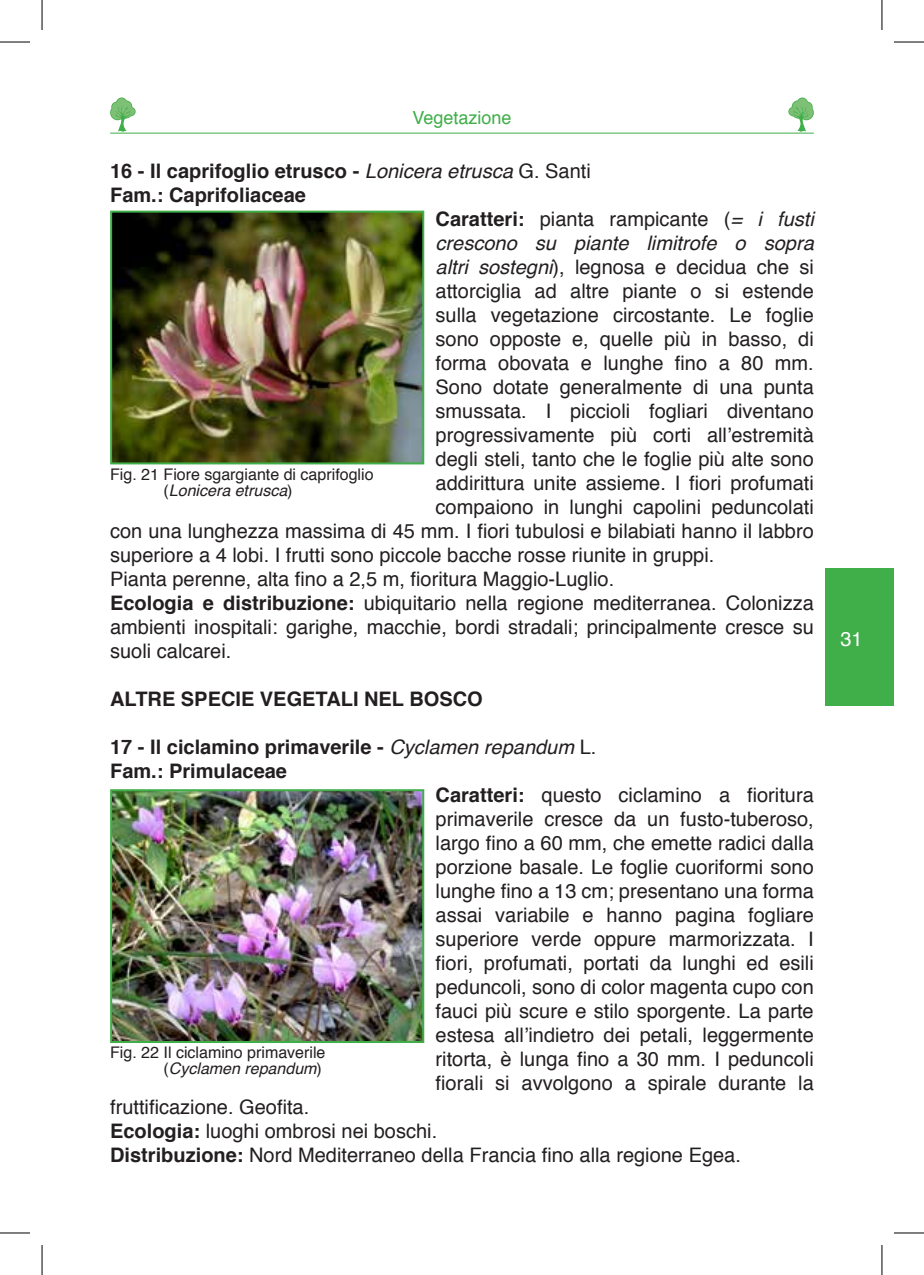
<style>
.page{position:relative;width:924px;height:1275px;background:#fff}
.page>*{position:absolute;margin:0;border:0;box-sizing:border-box;transform-origin:0 0}
.t1{font:20px "Helvetica";color:#231f20}
.t2{font:700 20px "Helvetica";color:#231f20}
.t3{font:italic 20px "Helvetica";color:#231f20}
.t4{font:20px "Helvetica";color:#fff}
.t5{font:18px "Helvetica";color:#40ae49}
.t6{font:16px/16px "Helvetica";color:#231f20}
.s1{font-weight:400;font-style:italic}
.s2{font-weight:400}
.s3{font-weight:700}
.s4{font-style:italic}
</style>
<div class="page">
<img style="left:113px;top:214px;width:308px;height:247px">
<div style="left:110px;top:211px;width:314px;height:253px;border:2px solid #40ae49"></div>
<img style="left:113px;top:792px;width:308px;height:248px">
<div style="left:110px;top:789px;width:314px;height:254px;border:2px solid #40ae49"></div>
<hr style="left:110px;top:133px;width:703px;height:1px;background:#40ae49">
<div style="left:825px;top:569px;width:67px;height:137px;background:#40ae49"></div>
<svg style="left:110px;top:97px;width:25px;height:35px"></svg>
<svg style="left:788px;top:97px;width:25px;height:35px"></svg>
<hr style="left:0;top:42px;width:30px;height:1px;background:#000">
<hr style="left:893px;top:42px;width:30px;height:1px;background:#000">
<hr style="left:0;top:1232px;width:30px;height:1px;background:#000">
<hr style="left:893px;top:1232px;width:30px;height:1px;background:#000">
<hr style="left:42px;top:0;width:1px;height:30px;background:#000">
<hr style="left:42px;top:1245px;width:1px;height:30px;background:#000">
<hr style="left:881px;top:0;width:1px;height:30px;background:#000">
<hr style="left:881px;top:1245px;width:1px;height:30px;background:#000">
<p class="t5" style="left:412px;top:103px;width:101px">Vegetazione</p>
<p class="t2" style="left:110px;top:155px;width:482px">16 - Il caprifoglio etrusco - <span class="s1">Lonicera etrusca</span> <span class="s2">G. Santi</span></p>
<p class="t2" style="left:110px;top:179px;width:197px">Fam.: Caprifoliaceae</p>
<p class="t1" style="left:435px;top:204px;width:379px"><span class="s3">Caratteri:</span> pianta rampicante (<span class="s4">= i fusti</span></p>
<p class="t3" style="left:435px;top:227px;width:379px">crescono su piante limitrofe o sopra</p>
<p class="t1" style="left:435px;top:252px;width:379px"><span class="s4">altri sostegni</span>), legnosa e decidua che si</p>
<p class="t1" style="left:435px;top:276px;width:379px">attorciglia ad altre piante o si estende</p>
<p class="t1" style="left:435px;top:300px;width:379px">sulla vegetazione circostante. Le foglie</p>
<p class="t1" style="left:435px;top:324px;width:379px">sono opposte e, quelle più in basso, di</p>
<p class="t1" style="left:435px;top:348px;width:379px">forma obovata e lunghe fino a 80 mm.</p>
<p class="t1" style="left:435px;top:372px;width:379px">Sono dotate generalmente di una punta</p>
<p class="t1" style="left:435px;top:396px;width:379px">smussata. I piccioli fogliari diventano</p>
<p class="t1" style="left:435px;top:420px;width:379px">progressivamente più corti all’estremità</p>
<p class="t1" style="left:435px;top:444px;width:379px">degli steli, tanto che le foglie più alte sono</p>
<p class="t1" style="left:435px;top:468px;width:379px">addirittura unite assieme. I fiori profumati</p>
<p class="t1" style="left:435px;top:492px;width:379px">compaiono in lunghi capolini peduncolati</p>
<p class="t1" style="left:110px;top:516px;width:704px">con una lunghezza massima di 45 mm. I fiori tubulosi e bilabiati hanno il labbro</p>
<p class="t1" style="left:110px;top:540px;width:605px">superiore a 4 lobi. I frutti sono piccole bacche rosse riunite in gruppi.</p>
<p class="t1" style="left:110px;top:564px;width:505px">Pianta perenne, alta fino a 2,5 m, fioritura Maggio-Luglio.</p>
<p class="t1" style="left:110px;top:588px;width:704px"><span class="s3">Ecologia e distribuzione:</span> ubiquitario nella regione mediterranea. Colonizza</p>
<p class="t1" style="left:110px;top:612px;width:704px">ambienti inospitali: garighe, macchie, bordi stradali; principalmente cresce su</p>
<p class="t1" style="left:110px;top:636px;width:123px">suoli calcarei.</p>
<p class="t2" style="left:110px;top:683px;width:374px">ALTRE SPECIE VEGETALI NEL BOSCO</p>
<p class="t2" style="left:110px;top:731px;width:487px">17 - Il ciclamino primaverile - <span class="s1">Cyclamen repandum</span> <span class="s2">L.</span></p>
<p class="t2" style="left:110px;top:755px;width:178px">Fam.: Primulaceae</p>
<p class="t1" style="left:435px;top:780px;width:379px"><span class="s3">Caratteri:</span> questo ciclamino a fioritura</p>
<p class="t1" style="left:435px;top:804px;width:379px">primaverile cresce da un fusto-tuberoso,</p>
<p class="t1" style="left:435px;top:828px;width:379px">largo fino a 60 mm, che emette radici dalla</p>
<p class="t1" style="left:435px;top:852px;width:379px">porzione basale. Le foglie cuoriformi sono</p>
<p class="t1" style="left:435px;top:876px;width:379px">lunghe fino a 13 cm; presentano una forma</p>
<p class="t1" style="left:435px;top:900px;width:379px">assai variabile e hanno pagina fogliare</p>
<p class="t1" style="left:435px;top:924px;width:379px">superiore verde oppure marmorizzata. I</p>
<p class="t1" style="left:435px;top:948px;width:379px">fiori, profumati, portati da lunghi ed esili</p>
<p class="t1" style="left:435px;top:972px;width:379px">peduncoli, sono di color magenta cupo con</p>
<p class="t1" style="left:435px;top:996px;width:379px">fauci più scure e stilo sporgente. La parte</p>
<p class="t1" style="left:435px;top:1020px;width:379px">estesa all’indietro dei petali, leggermente</p>
<p class="t1" style="left:435px;top:1044px;width:379px">ritorta, è lunga fino a 30 mm. I peduncoli</p>
<p class="t1" style="left:435px;top:1068px;width:379px">fiorali si avvolgono a spirale durante la</p>
<p class="t1" style="left:110px;top:1092px;width:200px">fruttificazione. Geofita.</p>
<p class="t1" style="left:110px;top:1116px;width:328px"><span class="s3">Ecologia:</span> luoghi ombrosi nei boschi.</p>
<p class="t1" style="left:110px;top:1140px;width:632px"><span class="s3">Distribuzione:</span> Nord Mediterraneo della Francia fino alla regione Egea.</p>
<p class="t6" style="left:163px;top:467px;width:211px;text-indent:-53px">Fig. 21 Fiore sgargiante di caprifoglio (<span class="s4">Lonicera etrusca</span>)</p>
<p class="t6" style="left:110px;top:1044px;width:217px;text-align:right">Fig. 22 Il ciclamino primaverile (<span class="s4">Cyclamen repandum</span>)</p>
<p class="t4" style="left:840px;top:623px;width:24px">31</p>
</div>
